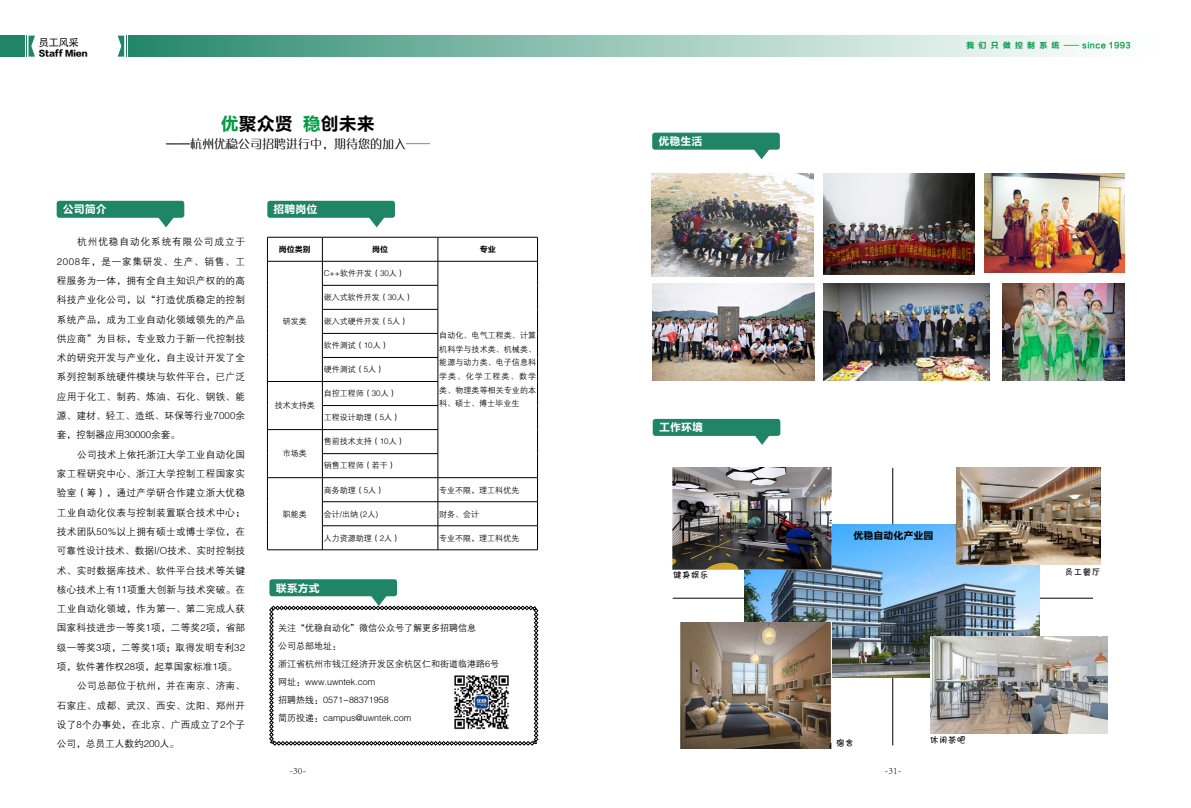
<style>
.page{position:relative;width:1191px;height:808px;background:#fff}
.page>*{position:absolute;margin:0;border:0;box-sizing:border-box;transform-origin:0 0}
.t1{font:18px "FZLTCHJW GB1 0";color:#000}
.t2{font:12px "FZZQJW GB1 0";color:#000}
.t3{font:11px "FZLTCHJW GB1 0";color:#fff}
.t4{font:300 10px "Adobe Song Std";color:#000}
.t5{font:10px "FZLTCHJW GB1 0";color:#000}
.t6{font:10px "Sim Hei";color:#000}
.t7{font:9.7px/19.3px "FZZDXJW GB1 0";letter-spacing:.025em;color:#000;text-align:justify}
.t8{font:9.7px "FZZDXJW GB1 0";color:#000}
.t9{font:9px/18px "FZZDXJW GB1 0";color:#000}
.t10{font:9px "FZKATJW GB1 0";color:#000}
.t11{font:8px/13.6px "FZZDXJW GB1 0";color:#000;text-align:justify}
.t12{font:8px "FZLTCHJW GB1 0";letter-spacing:.28em;color:#094}
.t13{font:8px "FZLTTHJW GB1 0";color:#000}
.t14{font:8px "FZLTCHJW GB1 0";color:#000}
.s1{color:#094}
.s2{font-family:"FZLTCHJW GB1 0"}
</style>
<div class="page">
<div style="left:57px;top:201px;width:127px;height:17px;background:#208565;border-radius:3px"></div>
<div style="left:267px;top:201px;width:128px;height:17px;background:#208565;border-radius:3px"></div>
<div style="left:652px;top:133px;width:128px;height:17px;background:#208565;border-radius:3px"></div>
<hr style="left:672px;top:598px;width:421px;height:1px;background:#000">
<hr style="left:892px;top:468px;width:1px;height:277px;background:#000">
<img style="left:744px;top:524px;width:295px;height:153px">
<div style="left:0;top:36px;width:24px;height:21px;background:#208565"></div>
<div style="left:128px;top:35px;width:1063px;height:21px;background:linear-gradient(to right,#2c8b6d,#fff)"></div>
<svg style="left:26px;top:36px;width:9px;height:21px"></svg>
<svg style="left:118px;top:36px;width:9px;height:21px"></svg>
<img style="left:652px;top:283px;width:163px;height:97px">
<img style="left:930px;top:637px;width:178px;height:96px">
<img style="left:681px;top:622px;width:151px;height:126px">
<img style="left:672px;top:467px;width:160px;height:103px">
<img style="left:956px;top:467px;width:144px;height:97px">
<img style="left:651px;top:173px;width:162px;height:104px">
<img style="left:823px;top:173px;width:151px;height:101px">
<img style="left:1002px;top:283px;width:122px;height:97px">
<img style="left:823px;top:283px;width:166px;height:97px">
<img style="left:984px;top:173px;width:140px;height:99px">
<hr style="left:267px;top:237px;width:55px;height:1px;background:#000">
<hr style="left:322px;top:237px;width:116px;height:1px;background:#000">
<hr style="left:438px;top:237px;width:99px;height:1px;background:#000">
<hr style="left:267px;top:261px;width:55px;height:1px;background:#000">
<hr style="left:322px;top:261px;width:116px;height:1px;background:#000">
<hr style="left:438px;top:261px;width:99px;height:1px;background:#000">
<hr style="left:322px;top:285px;width:116px;height:1px;background:#000">
<hr style="left:322px;top:309px;width:116px;height:1px;background:#000">
<hr style="left:322px;top:333px;width:116px;height:1px;background:#000">
<hr style="left:322px;top:357px;width:116px;height:1px;background:#000">
<hr style="left:267px;top:381px;width:55px;height:1px;background:#000">
<hr style="left:322px;top:381px;width:116px;height:1px;background:#000">
<hr style="left:322px;top:405px;width:116px;height:1px;background:#000">
<hr style="left:267px;top:429px;width:55px;height:1px;background:#000">
<hr style="left:322px;top:429px;width:116px;height:1px;background:#000">
<hr style="left:322px;top:453px;width:116px;height:1px;background:#000">
<hr style="left:267px;top:477px;width:55px;height:1px;background:#000">
<svg style="left:267px;top:237px;width:1px;height:313px"></svg>
<hr style="left:267px;top:550px;width:55px;height:1px;background:#000">
<hr style="left:322px;top:477px;width:116px;height:1px;background:#000">
<hr style="left:438px;top:477px;width:99px;height:1px;background:#000">
<hr style="left:322px;top:501px;width:116px;height:1px;background:#000">
<hr style="left:438px;top:501px;width:99px;height:1px;background:#000">
<hr style="left:322px;top:526px;width:116px;height:1px;background:#000">
<svg style="left:322px;top:237px;width:1px;height:313px"></svg>
<hr style="left:438px;top:526px;width:99px;height:1px;background:#000">
<svg style="left:438px;top:237px;width:1px;height:313px"></svg>
<svg style="left:537px;top:237px;width:1px;height:313px"></svg>
<hr style="left:322px;top:550px;width:116px;height:1px;background:#000">
<hr style="left:438px;top:550px;width:99px;height:1px;background:#000">
<svg style="left:155px;top:217px;width:22px;height:10px"></svg>
<svg style="left:366px;top:217px;width:21px;height:10px"></svg>
<svg style="left:751px;top:149px;width:21px;height:10px"></svg>
<div style="left:269px;top:579px;width:128px;height:17px;background:#208565;border-radius:3px"></div>
<svg style="left:269px;top:592px;width:269px;height:153px"></svg>
<div style="left:652px;top:419px;width:128px;height:17px;background:#208565;border-radius:3px"></div>
<svg style="left:751px;top:435px;width:22px;height:10px"></svg>
<p class="t6" style="left:39px;top:37px;width:41px">员工风采</p>
<p class="t13" style="left:39px;top:48px;width:50px">Staff Mien</p>
<h1 class="t1" style="left:221px;top:113px;width:155px"><span class="s1">优</span>聚众贤 <span class="s1">稳</span>创未来</h1>
<p class="t2" style="left:166px;top:137px;width:266px"><span class="s2">——</span>杭州优稳公司招聘进行中，期待您的加入——</p>
<p class="t3" style="left:658px;top:135px;width:45px">优稳生活</p>
<p class="t3" style="left:63px;top:203px;width:45px">公司简介</p>
<p class="t3" style="left:274px;top:203px;width:45px">招聘岗位</p>
<p class="t7" style="left:57px;top:233px;width:190px;text-indent:20px">杭州优稳自动化系统有限公司成立于2008年，是一家集研发、生产、销售、工程服务为一体，拥有全自主知识产权的的高科技产业化公司，以“打造优质稳定的控制系统产品，成为工业自动化领域领先的产品供应商”为目标，专业致力于新一代控制技术的研究开发与产业化，自主设计开发了全系列控制系统硬件模块与软件平台，已广泛应用于化工、制药、炼油、石化、钢铁、能源、建材、轻工、造纸、环保等行业7000余套，控制器应用30000余套。</p>
<p class="t7" style="left:77px;top:445px;width:169px">公司技术上依托浙江大学工业自动化国</p>
<p class="t7" style="left:57px;top:464px;width:190px">家工程研究中心、浙江大学控制工程国家实</p>
<p class="t7" style="left:57px;top:484px;width:190px">验室（筹），通过产学研合作建立浙大优稳</p>
<p class="t7" style="left:57px;top:503px;width:190px">工业自动化仪表与控制装置联合技术中心；</p>
<p class="t7" style="left:57px;top:522px;width:190px">技术团队50%以上拥有硕士或博士学位，在</p>
<p class="t7" style="left:57px;top:541px;width:190px">可靠性设计技术、数据I/O技术、实时控制技</p>
<p class="t7" style="left:57px;top:561px;width:190px">术、实时数据库技术、软件平台技术等关键</p>
<p class="t7" style="left:57px;top:580px;width:190px">核心技术上有11项重大创新与技术突破。在</p>
<p class="t7" style="left:57px;top:599px;width:190px">工业自动化领域，作为第一、第二完成人获</p>
<p class="t7" style="left:57px;top:619px;width:190px">国家科技进步一等奖1项，二等奖2项，省部</p>
<p class="t7" style="left:57px;top:638px;width:190px">级一等奖3项，二等奖1项；取得发明专利32</p>
<p class="t8" style="left:57px;top:661px;width:182px">项，软件著作权28项，起草国家标准1项。</p>
<p class="t7" style="left:77px;top:677px;width:169px">公司总部位于杭州，并在南京、济南、</p>
<p class="t7" style="left:57px;top:696px;width:190px">石家庄、成都、武汉、西安、沈阳、郑州开</p>
<p class="t7" style="left:57px;top:715px;width:190px">设了8个办事处，在北京、广西成立了2个子</p>
<p class="t8" style="left:57px;top:739px;width:124px">公司，总员工人数约200人。</p>
<p class="t14" style="left:279px;top:245px;width:33px">岗位类别</p>
<p class="t14" style="left:372px;top:245px;width:17px">岗位</p>
<p class="t14" style="left:480px;top:245px;width:17px">专业</p>
<p class="t11" style="left:283px;top:315px;width:25px">研发类</p>
<p class="t11" style="left:275px;top:399px;width:41px">技术支持类</p>
<p class="t11" style="left:283px;top:447px;width:25px">市场类</p>
<p class="t11" style="left:283px;top:507px;width:25px">职能类</p>
<p class="t11" style="left:324px;top:267px;width:83px">C++软件开发（30人）</p>
<p class="t11" style="left:324px;top:291px;width:90px">嵌入式软件开发（30人）</p>
<p class="t11" style="left:324px;top:315px;width:86px">嵌入式硬件开发（5人）</p>
<p class="t11" style="left:324px;top:339px;width:66px">软件测试（10人）</p>
<p class="t11" style="left:324px;top:363px;width:62px">硬件测试（5人）</p>
<p class="t11" style="left:324px;top:387px;width:74px">自控工程师（30人）</p>
<p class="t11" style="left:324px;top:411px;width:78px">工程设计助理（5人）</p>
<p class="t11" style="left:324px;top:435px;width:82px">售前技术支持（10人）</p>
<p class="t11" style="left:324px;top:459px;width:73px">销售工程师（若干）</p>
<p class="t11" style="left:439px;top:329px;width:98px">自动化、电气工程类、计算机科学与技术类、机械类、能源与动力类、电子信息科学类、化学工程类、数学类、物理类等相关专业的本科、硕士、博士毕业生</p>
<p class="t11" style="left:324px;top:483px;width:62px">商务助理（5人）</p>
<p class="t11" style="left:439px;top:483px;width:81px">专业不限，理工科优先</p>
<p class="t11" style="left:324px;top:507px;width:56px">会计/出纳 (2人)</p>
<p class="t11" style="left:439px;top:507px;width:41px">财务、会计</p>
<p class="t11" style="left:324px;top:531px;width:78px">人力资源助理（2人）</p>
<p class="t11" style="left:439px;top:531px;width:81px">专业不限，理工科优先</p>
<p class="t3" style="left:276px;top:582px;width:45px">联系方式</p>
<p class="t9" style="left:278px;top:619px;width:222px">关注“优稳自动化”微信公众号了解更多招聘信息<br>公司总部地址：<br>浙江省杭州市钱江经济开发区余杭区仁和街道临港路6号网址：www.uwntek.com<br>招聘热线：0571-88371958<br>简历投递：campus@uwntek.com</p>
<p class="t3" style="left:659px;top:421px;width:45px">工作环境</p>
<p class="t10" style="left:672px;top:570px;width:37px">健身娱乐</p>
<p class="t12" style="left:966px;top:41px;width:166px">我们只做控制系统 —— SINCE 1993</p>
<p class="t5" style="left:853px;top:530px;width:81px">优稳自动化产业园</p>
<p class="t10" style="left:1064px;top:567px;width:37px">员工餐厅</p>
<p class="t10" style="left:836px;top:737px;width:19px">宿舍</p>
<p class="t10" style="left:929px;top:735px;width:37px">休闲茶吧</p>
<p class="t4" style="left:289px;top:765px;width:18px">-30-</p>
<p class="t4" style="left:885px;top:765px;width:18px">-31-</p>
</div>
